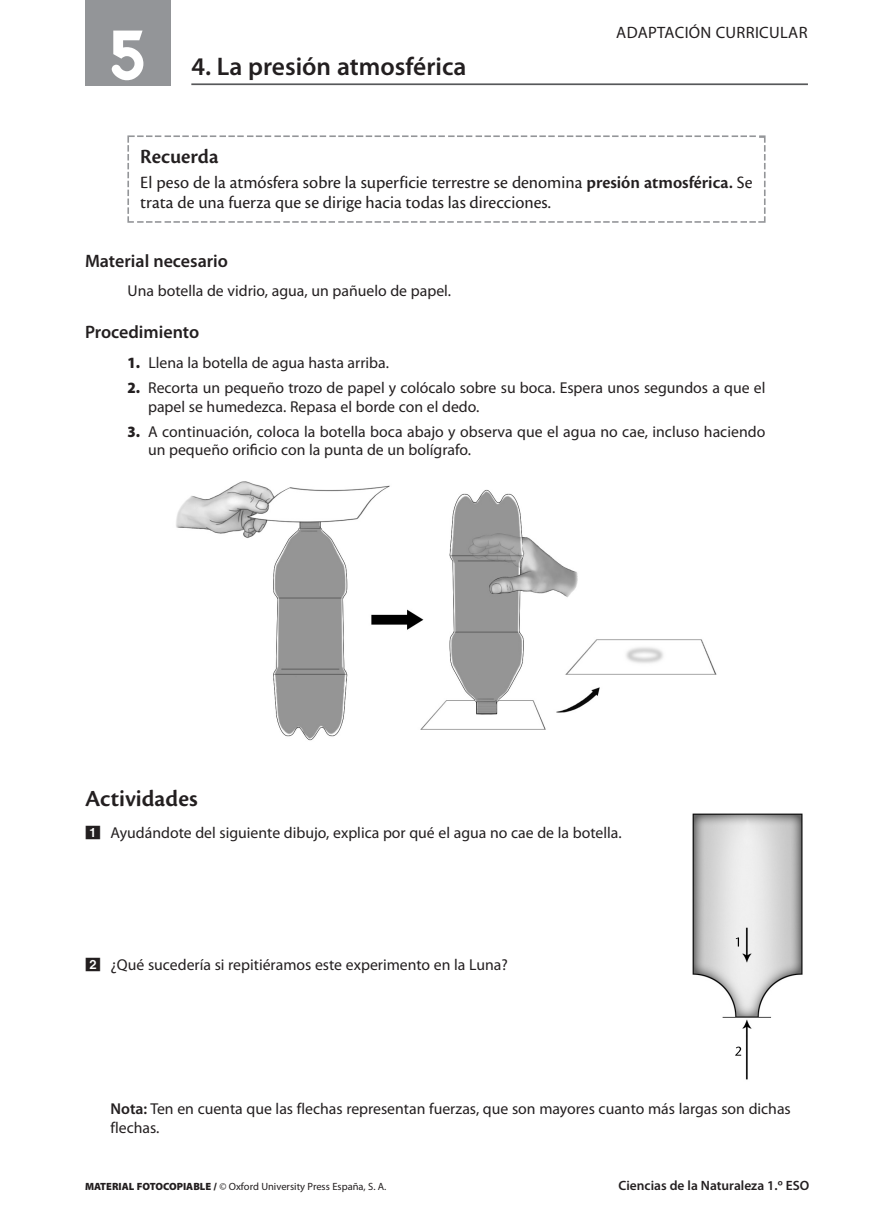
<style>
.page{position:relative;width:893px;height:1221px;background:#fff}
.page>*{position:absolute;margin:0;border:0;box-sizing:border-box;transform-origin:0 0}
.t1{font:72px "Keedy Sans Reg";color:#fff}
.t2{font:600 25.5px "Myriad Pro";color:#231f20}
.t3{font:600 24px "Cronos Pro";color:#231f20}
.t4{font:600 21px "Cronos Pro";letter-spacing:-.005em;color:#231f20}
.t5{font:18px/19.5px "Cronos Pro";color:#231f20}
.t6{font:600 18px "Myriad Pro";color:#231f20}
.t7{font:16.5px "Myriad Pro";letter-spacing:.02em;color:#231f20}
.t8{font:15.75px/18.8px "Myriad Pro";color:#231f20}
.t9{font:600 13.5px "Myriad Pro";color:#231f20}
.t10{font:10.5px "Myriad Pro";color:#231f20}
.s1{font-weight:600}
.s2{font-weight:900;font-stretch:semi-condensed}
.s3{font-family:"Bundesbahn Pi One"}
.s4{font-weight:900}
</style>
<div class="page">
<div style="left:85px;top:0;width:85px;height:85px;background:#939598"></div>
<hr style="left:191px;top:83px;width:617px;height:2px;background:#57585a">
<img style="left:127px;top:135px;width:639px;height:88px">
<img style="left:176px;top:481px;width:541px;height:260px">
<img style="left:692px;top:813px;width:111px;height:267px">
<svg style="left:736px;top:937px;width:3px;height:9px"></svg>
<svg style="left:735px;top:1046px;width:6px;height:9px"></svg>
<h1 class="t1" style="left:108px;top:13px;width:40px">5</h1>
<p class="t7" style="left:616px;top:26px;width:193px">ADAPTACIÓN CURRICULAR</p>
<h2 class="t2" style="left:191px;top:57px;width:277px">4. La presión atmosférica</h2>
<h3 class="t4" style="left:140px;top:143px;width:80px">Recuerda</h3>
<p class="t5" style="left:140px;top:174px;width:614px">El peso de la atmósfera sobre la superficie terrestre se denomina <span class="s1">presión atmosférica.</span> Se trata de una fuerza que se dirige hacia todas las direcciones.</p>
<p class="t6" style="left:85px;top:254px;width:145px">Material necesario</p>
<p class="t8" style="left:128px;top:283px;width:325px">Una botella de vidrio, agua, un pañuelo de papel.</p>
<p class="t6" style="left:85px;top:325px;width:116px">Procedimiento</p>
<p class="t8" style="left:128px;top:354px;width:263px"><span class="s2">1.</span> Llena la botella de agua hasta arriba.</p>
<p class="t8" style="left:148px;top:379px;width:619px;text-indent:-20px"><span class="s2">2.</span> Recorta un pequeño trozo de papel y colócalo sobre su boca. Espera unos segundos a que el papel se humedezca. Repasa el borde con el dedo.</p>
<p class="t8" style="left:148px;top:423px;width:619px;text-indent:-20px"><span class="s2">3.</span> A continuación, coloca la botella boca abajo y observa que el agua no cae, incluso haciendo un pequeño orificio con la punta de un bolígrafo.</p>
<h3 class="t3" style="left:85px;top:784px;width:114px">Actividades</h3>
<p class="t8" style="left:85px;top:824px;width:538px"><span class="s3">-</span> Ayudándote del siguiente dibujo, explica por qué el agua no cae de la botella.</p>
<p class="t8" style="left:111px;top:956px;width:399px">¿Qué sucedería si repitiéramos este experimento en la Luna?</p>
<p class="t8" style="left:111px;top:1100px;width:682px"><span class="s1">Nota:</span> Ten en cuenta que las flechas representan fuerzas, que son mayores cuanto más largas son dichas flechas.</p>
<p class="t10" style="left:85px;top:1182px;width:303px"><span class="s4">MATERIAL FOTOCOPIABLE /</span> © Oxford University Press España, S. A.</p>
<p class="t9" style="left:618px;top:1180px;width:192px">Ciencias de la Naturaleza 1.º ESO</p>
</div>
